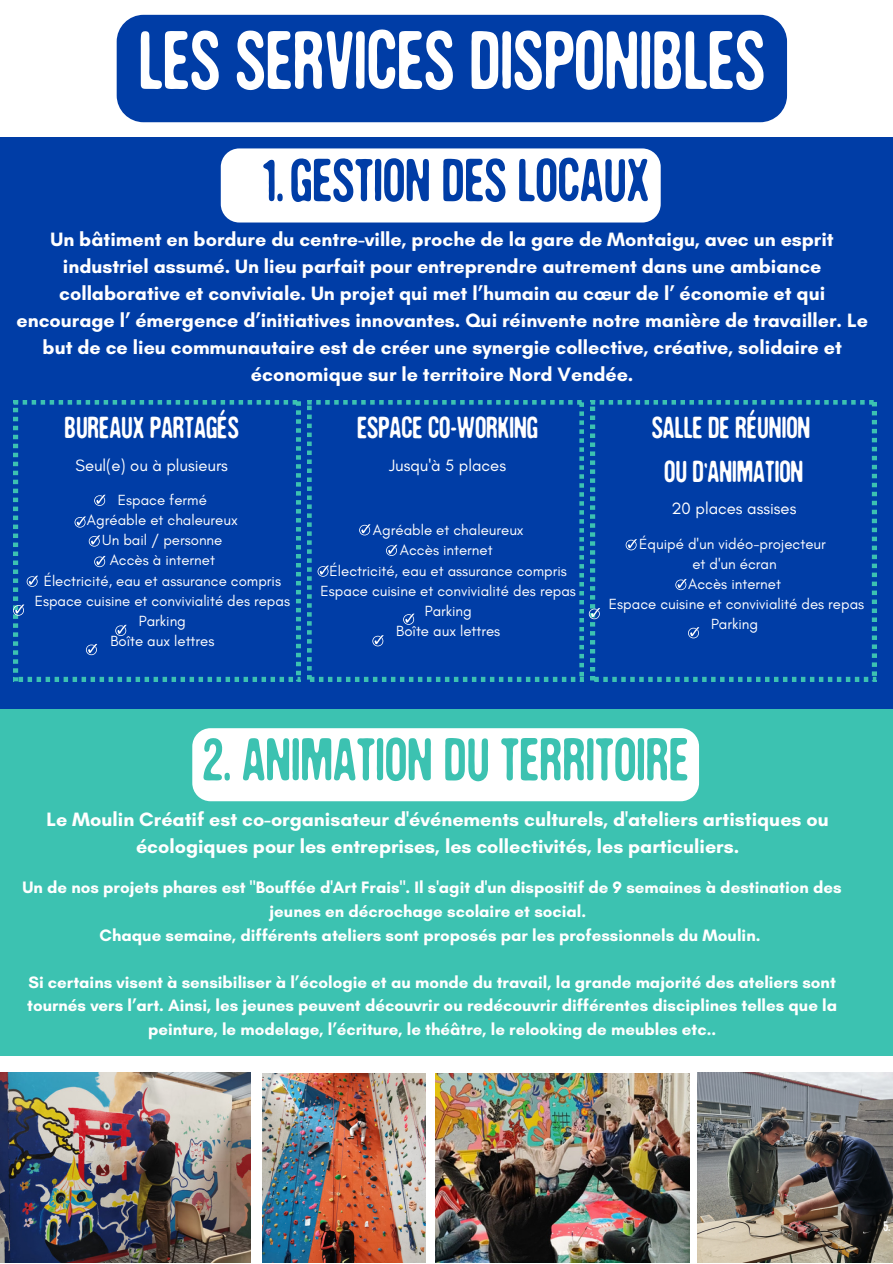
<style>
.page{position:relative;width:893px;height:1264px;background:#fff}
.page>*{position:absolute;margin:0;border:0;box-sizing:border-box;transform-origin:0 0}
.t1{font:85.8px "DCC Thealiensarecoming";color:#fff}
.t2{font:63px "DCC Thealiensarecoming";color:#3cc2b1}
.t3{font:63px "DCC Thealiensarecoming";color:#003da6}
.t4{font:31.65px "DCC Thealiensarecoming";color:#fff}
.t5{font:700 19.65px/27px "Glacial Indifference";color:#fff;text-align:center}
.t6{font:700 16.8px/23.5px "Glacial Indifference";color:#fff;text-align:center}
.t7{font:16.65px "Glacial Indifference";color:#fff}
.t8{font:15px "Glacial Indifference";color:#fff}
.t9{font:14.55px "DCC Thealiensarecoming";color:#fff}
</style>
<div class="page">
<div style="left:0;top:138px;width:892px;height:589px;background:#003da6"></div>
<svg style="left:14px;top:400px;width:286px;height:281px"></svg>
<svg style="left:307px;top:400px;width:277px;height:281px"></svg>
<svg style="left:590px;top:400px;width:286px;height:281px"></svg>
<div style="left:0;top:709px;width:892px;height:346px;background:#3cc2b1"></div>
<svg style="left:94px;top:494px;width:11px;height:12px"></svg>
<svg style="left:75px;top:516px;width:11px;height:11px"></svg>
<svg style="left:115px;top:624px;width:11px;height:12px"></svg>
<svg style="left:86px;top:644px;width:11px;height:11px"></svg>
<svg style="left:89px;top:535px;width:11px;height:11px"></svg>
<svg style="left:359px;top:524px;width:11px;height:11px"></svg>
<svg style="left:625px;top:539px;width:12px;height:11px"></svg>
<svg style="left:675px;top:579px;width:11px;height:11px"></svg>
<svg style="left:588px;top:608px;width:12px;height:11px"></svg>
<svg style="left:688px;top:627px;width:11px;height:11px"></svg>
<svg style="left:386px;top:544px;width:11px;height:12px"></svg>
<svg style="left:317px;top:565px;width:12px;height:11px"></svg>
<svg style="left:403px;top:613px;width:11px;height:12px"></svg>
<svg style="left:372px;top:635px;width:11px;height:11px"></svg>
<svg style="left:94px;top:556px;width:11px;height:11px"></svg>
<svg style="left:13px;top:604px;width:11px;height:11px"></svg>
<svg style="left:27px;top:575px;width:11px;height:12px"></svg>
<img style="left:0;top:1072px;width:251px;height:190px">
<img style="left:263px;top:1073px;width:163px;height:189px">
<img style="left:435px;top:1073px;width:254px;height:189px">
<img style="left:697px;top:1072px;width:195px;height:190px">
<div style="left:117px;top:15px;width:670px;height:107px;background:#003da6"></div>
<div style="left:221px;top:148px;width:439px;height:74px;background:#fff;border-radius:19px"></div>
<div style="left:192px;top:728px;width:507px;height:73px;background:#fff"></div>
<p class="t1" style="left:139px;top:25px;width:628px">LES SERVICES DISPONIBLES</p>
<p class="t3" style="left:263px;top:154px;width:388px">1.GESTION DES LOCAUX</p>
<p class="t5" style="left:16px;top:225px;width:852px">Un bâtiment en bordure du centre-ville, proche de la gare de Montaigu, avec un esprit industriel assumé. Un lieu parfait pour entreprendre autrement dans une ambiance collaborative et conviviale. Un projet qui met l’humain au cœur de l’ économie et qui encourage l’ émergence d’initiatives innovantes. Qui réinvente notre manière de travailler. Le but de ce lieu communautaire est de créer une synergie collective, créative, solidaire et économique sur le territoire Nord Vendée.</p>
<p class="t4" style="left:65px;top:414px;width:176px">BUREAUX PARTAGÉS</p>
<p class="t7" style="left:75px;top:455px;width:154px">Seul(e) ou à plusieurs</p>
<p class="t8" style="left:118px;top:490px;width:91px">Espace fermé</p>
<p class="t8" style="left:87px;top:511px;width:152px">Agréable et chaleureux</p>
<p class="t8" style="left:102px;top:531px;width:122px">Un bail / personne</p>
<p class="t8" style="left:110px;top:551px;width:107px">Accès à internet</p>
<p class="t8" style="left:44px;top:571px;width:239px">Électricité, eau et assurance compris</p>
<p class="t8" style="left:35px;top:591px;width:257px">Espace cuisine et convivialité des repas</p>
<p class="t8" style="left:139px;top:612px;width:49px">Parking</p>
<p class="t8" style="left:110px;top:632px;width:105px">Boîte aux lettres</p>
<p class="t4" style="left:357px;top:414px;width:183px">ESPACE CO-WORKING</p>
<p class="t7" style="left:389px;top:455px;width:118px">Jusqu'à 5 places</p>
<p class="t8" style="left:373px;top:521px;width:152px">Agréable et chaleureux</p>
<p class="t8" style="left:400px;top:541px;width:94px">Accès internet</p>
<p class="t8" style="left:329px;top:561px;width:239px">Électricité, eau et assurance compris</p>
<p class="t8" style="left:320px;top:581px;width:257px">Espace cuisine et convivialité des repas</p>
<p class="t8" style="left:424px;top:602px;width:49px">Parking</p>
<p class="t8" style="left:396px;top:622px;width:105px">Boîte aux lettres</p>
<p class="t4" style="left:651px;top:414px;width:160px">SALLE DE RÉUNION</p>
<p class="t4" style="left:664px;top:458px;width:141px">OU D'ANIMATION</p>
<p class="t7" style="left:671px;top:498px;width:126px">20 places assises</p>
<p class="t8" style="left:639px;top:534px;width:188px">Équipé d'un vidéo-projecteur</p>
<p class="t8" style="left:692px;top:554px;width:86px">et d'un écran</p>
<p class="t8" style="left:688px;top:574px;width:94px">Accès internet</p>
<p class="t8" style="left:609px;top:595px;width:257px">Espace cuisine et convivialité des repas</p>
<p class="t8" style="left:711px;top:615px;width:49px">Parking</p>
<p class="t2" style="left:202px;top:733px;width:488px">2. ANIMATION DU TERRITOIRE</p>
<p class="t5" style="left:46px;top:805px;width:783px">Le Moulin Créatif est co-organisateur d'événements culturels, d'ateliers artistiques ou écologiques pour les entreprises, les collectivités, les particuliers.</p>
<p class="t6" style="left:23px;top:875px;width:820px">Un de nos projets phares est "Bouffée d'Art Frais". Il s'agit d'un dispositif de 9 semaines à destination des jeunes en décrochage scolaire et social.</p>
<p class="t6" style="left:100px;top:923px;width:662px">Chaque semaine, différents ateliers sont proposés par les professionnels du Moulin.</p>
<p class="t6" style="left:27px;top:970px;width:811px">Si certains visent à sensibiliser à l’écologie et au monde du travail, la grande majorité des ateliers sont tournés vers l’art. Ainsi, les jeunes peuvent découvrir ou redécouvrir différentes disciplines telles que la peinture, le modelage, l’écriture, le théâtre, le relooking de meubles etc..</p>
<p class="t9" style="left:883px;top:1219px;width:8px">5.</p>
</div>
